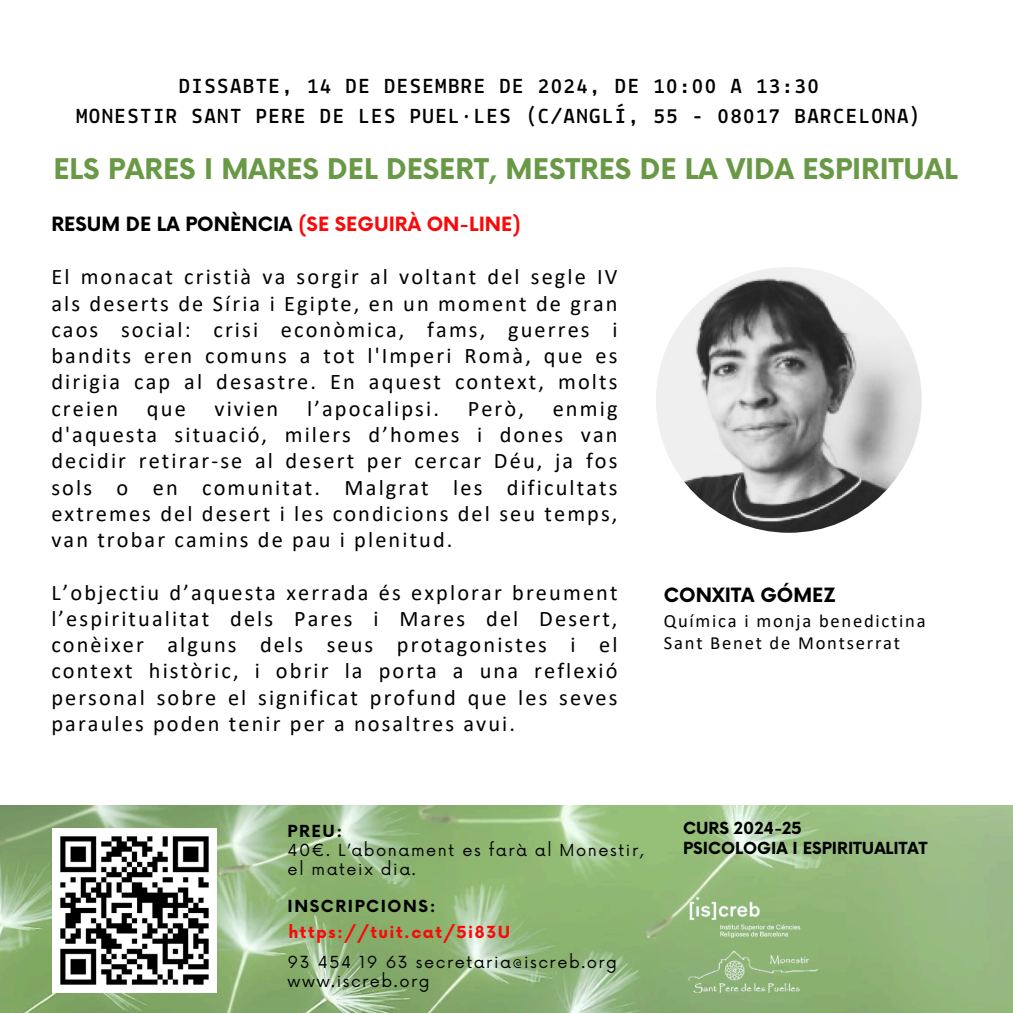
<style>
.page{position:relative;width:1013px;height:1013px;background:#fff}
.page>*{position:absolute;margin:0;border:0;box-sizing:border-box;transform-origin:0 0}
.t1{font:700 27.75px "Now";color:#699946}
.t2{font:22.38px/26.2px "Calibri";letter-spacing:.095em;color:#000;text-align:justify}
.t3{font:700 21.5px/30px "Lekton";letter-spacing:.095em;color:#000;text-align:center}
.t4{font:700 19.12px "Now";color:#f80a0a}
.t5{font:700 19.12px "Now";color:#000}
.t6{font:18.62px/21.5px "Calibri";letter-spacing:.095em;color:#000}
.t7{font:16.25px "Now";letter-spacing:.095em;color:#000}
.t8{font:700 16.25px/19.8px "Now";color:#000}
.t9{font:700 16.25px "Now";letter-spacing:.095em;color:#f80a0a}
.t10{font:700 16.25px "Now";letter-spacing:.095em;color:#000}
.s1{color:#000}
</style>
<div class="page">
<img style="left:0;top:805px;width:1012px;height:207px">
<img style="left:656px;top:267px;width:265px;height:266px;border-radius:50%">
<img style="left:684px;top:892px;width:120px;height:51px">
<img style="left:684px;top:949px;width:135px;height:43px">
<img style="left:52px;top:828px;width:164px;height:164px">
<p class="t3" style="left:76px;top:73px;width:846px">DISSABTE, 14 DE DESEMBRE DE 2024, DE 10:00 A 13:30<br>MONESTIR SANT PERE DE LES PUEL·LES (C/ANGLÍ, 55 - 08017 BARCELONA)</p>
<p class="t1" style="left:53px;top:154px;width:905px">ELS PARES I MARES DEL DESERT, MESTRES DE LA VIDA ESPIRITUAL</p>
<h6 class="t4" style="left:51px;top:214px;width:471px"><span class="s1">RESUM DE LA PONÈNCIA</span> (SE SEGUIRÀ ON-LINE)</h6>
<p class="t2" style="left:51px;top:266px;width:567px">El monacat cristià va sorgir al voltant del segle IV als deserts de Síria i Egipte, en un moment de gran caos social: crisi econòmica, fams, guerres i bandits eren comuns a tot l'Imperi Romà, que es dirigia cap al desastre. En aquest context, molts creien</p>
<p class="t2" style="left:147px;top:397px;width:40px">que</p>
<p class="t2" style="left:214px;top:397px;width:65px">vivien</p>
<p class="t2" style="left:307px;top:397px;width:133px">l’apocalipsi.</p>
<p class="t2" style="left:468px;top:397px;width:58px">Però,</p>
<p class="t2" style="left:51px;top:397px;width:567px;text-indent:501px">enmig d'aquesta situació, milers d’homes i dones van decidir retirar-se al desert per cercar Déu, ja fos sols o en comunitat. Malgrat les dificultats extremes del desert i les condicions del seu temps, van trobar camins de pau i plenitud.</p>
<p class="t2" style="left:51px;top:581px;width:567px">L’objectiu d’aquesta xerrada és explorar breument l’espiritualitat dels Pares i Mares del Desert, conèixer alguns dels seus protagonistes i el context històric, i obrir la porta a una reflexió personal sobre el significat profund que les seves paraules poden tenir per a nosaltres avui.</p>
<p class="t5" style="left:664px;top:585px;width:173px">CONXITA GÓMEZ</p>
<p class="t6" style="left:664px;top:611px;width:263px">Química i monja benedictina<br>Sant Benet de Montserrat</p>
<h4 class="t8" style="left:287px;top:822px;width:56px">PREU:</h4>
<h3 class="t7" style="left:287px;top:840px;width:357px">40€. L’abonament es farà al Monestir,</h3>
<h3 class="t7" style="left:287px;top:859px;width:129px">el mateix dia.</h3>
<p class="t10" style="left:287px;top:897px;width:149px">INSCRIPCIONS:</p>
<p class="t9" style="left:288px;top:923px;width:223px">https://tuit.cat/5i83U</p>
<h4 class="t7" style="left:287px;top:953px;width:331px">93 454 19 63 secretaria@iscreb.org</h4>
<h5 class="t7" style="left:287px;top:972px;width:144px">www.iscreb.org</h5>
<p class="t8" style="left:683px;top:819px;width:246px">CURS 2024-25<br>PSICOLOGIA I ESPIRITUALITAT</p>
</div>
